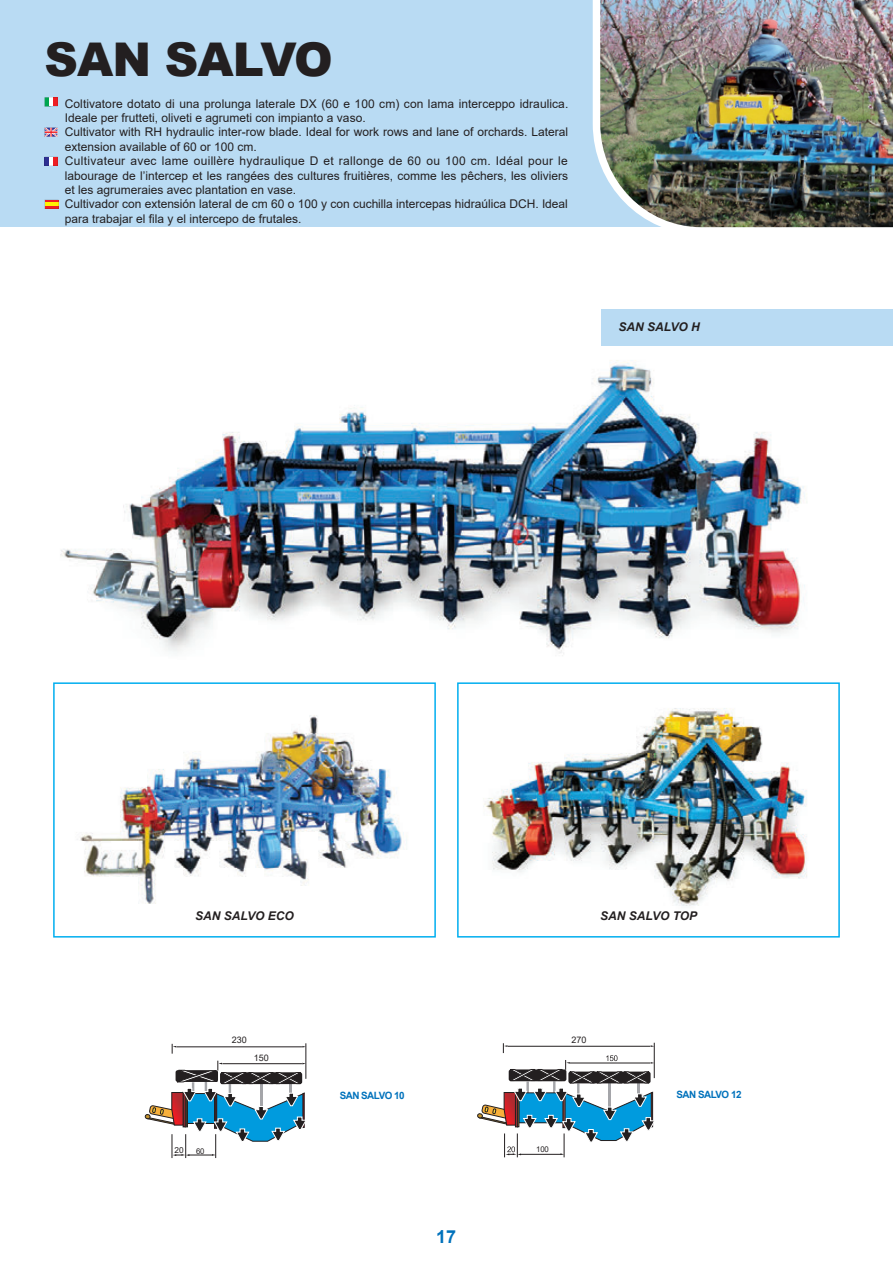
<style>
.page{position:relative;width:893px;height:1263px;background:#fff}
.page>*{position:absolute;margin:0;border:0;box-sizing:border-box;transform-origin:0 0}
.t1{font:900 46.5px "Arial";letter-spacing:-.02em;color:#231f20}
.t2{font:700 18px "Arial";color:#0072bc}
.t3{font:12px/14.4px "Arial";color:#231f20}
.Nome_prodotto_dx{font:italic 700 12px "Arial";color:#231f20}
.t4{font:700 10.05px "Arial";letter-spacing:-.05em;color:#0072bc}
.t5{font:9px "Arial";color:#231f20}
.t6{font:8.25px "Arial";color:#231f20}
.t7{font:7.95px "Arial";color:#231f20}
</style>
<div class="page">
<div style="left:0;top:0;width:893px;height:227px;background:#b9dbf3"></div>
<img style="left:60px;top:345px;width:795px;height:311px">
<img style="left:592px;top:0;width:301px;height:228px">
<svg style="left:45px;top:97px;width:12px;height:9px"></svg>
<svg style="left:45px;top:128px;width:12px;height:9px"></svg>
<svg style="left:45px;top:157px;width:13px;height:9px"></svg>
<svg style="left:45px;top:200px;width:13px;height:9px"></svg>
<div style="left:601px;top:309px;width:292px;height:36px;background:#b9dbf3"></div>
<img style="left:80px;top:715px;width:327px;height:189px">
<div style="left:53px;top:682px;width:383px;height:255px;border:2px solid #00aeef"></div>
<img style="left:483px;top:708px;width:324px;height:198px">
<div style="left:457px;top:682px;width:383px;height:255px;border:2px solid #00aeef"></div>
<hr style="left:306px;top:1043px;width:1px;height:36px;background:#231f20">
<svg style="left:172px;top:1044px;width:4px;height:10px"></svg>
<hr style="left:177px;top:1046px;width:125px;height:1px;background:#231f20">
<svg style="left:144px;top:1061px;width:163px;height:97px"></svg>
<svg style="left:477px;top:1043px;width:178px;height:114px"></svg>
<p class="t1" style="left:45px;top:26px;width:290px">SAN SALVO</p>
<p class="t3" style="left:65px;top:96px;width:505px">Coltivatore dotato di una prolunga laterale DX (60 e 100 cm) con lama interceppo idraulica.<br>Ideale per frutteti, oliveti e agrumeti con impianto a vaso.</p>
<p class="t3" style="left:65px;top:125px;width:505px">Cultivator with RH hydraulic inter-row blade. Ideal for work rows and lane of orchards. Lateral extension available of 60 or 100 cm.</p>
<p class="t3" style="left:65px;top:154px;width:505px;text-align:justify">Cultivateur avec lame ouillère hydraulique D et rallonge de 60 ou 100 cm. Idéal pour le labourage de l’intercep et les rangées des cultures fruitières, comme les pêchers, les oliviers et les agrumeraies avec plantation en vase.</p>
<p class="t3" style="left:65px;top:197px;width:505px">Cultivador con extensión lateral de cm 60 o 100 y con cuchilla intercepas hidraúlica DCH. Ideal para trabajar el fila y el intercepo de frutales.</p>
<p class="Nome_prodotto_dx" style="left:618px;top:318px;width:83px">SAN SALVO H</p>
<p class="Nome_prodotto_dx" style="left:195px;top:908px;width:100px">SAN SALVO ECO</p>
<p class="Nome_prodotto_dx" style="left:600px;top:908px;width:99px">SAN SALVO TOP</p>
<p class="t5" style="left:232px;top:1034px;width:17px">230</p>
<p class="t5" style="left:254px;top:1051px;width:17px">150</p>
<p class="t4" style="left:340px;top:1088px;width:66px">SAN SALVO 10</p>
<p class="t6" style="left:175px;top:1145px;width:11px">20</p>
<p class="t7" style="left:536px;top:1144px;width:14px">100</p>
<p class="t7" style="left:196px;top:1145px;width:10px">60</p>
<p class="t5" style="left:572px;top:1034px;width:17px">270</p>
<h2 class="t2" style="left:436px;top:1224px;width:22px">17</h2>
<p class="t4" style="left:676px;top:1088px;width:66px">SAN SALVO 12</p>
</div>
